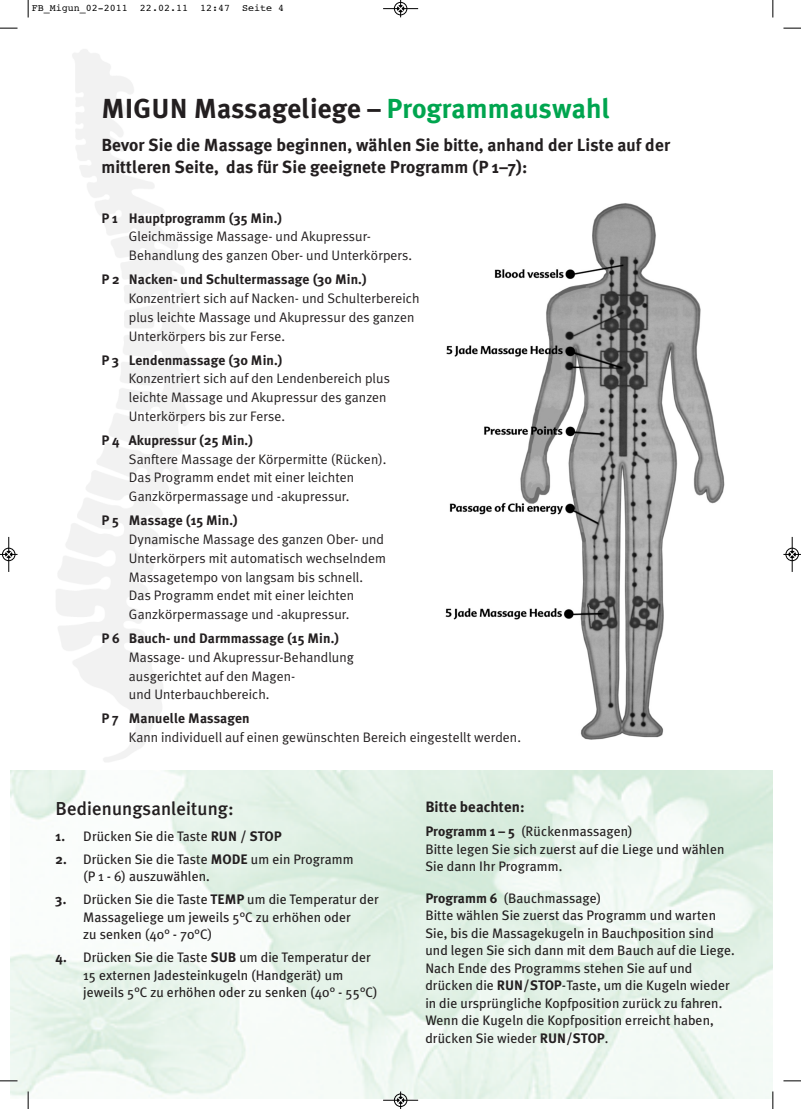
<style>
.page{position:relative;width:801px;height:1109px;background:#fff}
.page>*{position:absolute;margin:0;border:0;box-sizing:border-box;transform-origin:0 0}
.t1{font:700 27.5px "Meta Plus";letter-spacing:.005em;color:#231f20}
.t2{font:500 18.75px "Meta Plus";letter-spacing:.005em;color:#231f20}
.t3{font:700 17.5px/22.5px "Meta Plus";letter-spacing:.005em;color:#231f20}
.t4{font:700 15px "Meta Plus";letter-spacing:.005em;color:#231f20}
.t5{font:13.75px/17.5px "Meta Plus";letter-spacing:.005em;color:#231f20}
.t6{font:13.75px/18.8px "Meta Plus Normal";letter-spacing:.005em;color:#231f20}
.t7{font:700 13.75px "Meta Plus";letter-spacing:.005em;color:#231f20}
.t8{font:10px "Courier";color:#000}
.s1{color:#00a54f}
.s2{font-weight:700}
</style>
<div class="page">
<img style="left:445px;top:203px;width:280px;height:537px">
<img style="left:10px;top:770px;width:762px;height:328px">
<svg style="left:28px;top:0;width:1px;height:18px"></svg>
<svg style="left:0;top:28px;width:18px;height:1px"></svg>
<svg style="left:772px;top:0;width:1px;height:18px"></svg>
<svg style="left:783px;top:28px;width:17px;height:1px"></svg>
<svg style="left:28px;top:1091px;width:1px;height:18px"></svg>
<svg style="left:0;top:1080px;width:18px;height:1px"></svg>
<svg style="left:772px;top:1091px;width:1px;height:18px"></svg>
<svg style="left:783px;top:1080px;width:17px;height:1px"></svg>
<hr style="left:383px;top:8px;width:35px;height:1px;background:#000">
<div style="left:394px;top:2px;width:13px;height:13px;border:1px solid #000;border-radius:50%"></div>
<div style="left:397px;top:5px;width:7px;height:7px;background:#000;border-radius:50%"></div>
<svg style="left:397px;top:0;width:6px;height:17px"></svg>
<div style="left:394px;top:1093px;width:13px;height:14px;border:1px solid #fff;border-radius:50%"></div>
<hr style="left:383px;top:1100px;width:35px;height:1px;background:#000">
<div style="left:394px;top:1093px;width:13px;height:13px;border:1px solid #000;border-radius:50%"></div>
<svg style="left:397px;top:1091px;width:6px;height:18px"></svg>
<hr style="left:9px;top:537px;width:1px;height:35px;background:#000">
<div style="left:2px;top:548px;width:13px;height:13px;border:1px solid #000;border-radius:50%"></div>
<svg style="left:0;top:551px;width:18px;height:6px"></svg>
<hr style="left:791px;top:537px;width:1px;height:35px;background:#000">
<div style="left:785px;top:548px;width:13px;height:13px;border:1px solid #000;border-radius:50%"></div>
<svg style="left:783px;top:551px;width:17px;height:6px"></svg>
<p class="t8" style="left:32px;top:4px;width:254px">FB_Migun_02-2011 22.02.11 12:47 Seite 4</p>
<h1 class="t1" style="left:101px;top:92px;width:510px">MIGUN Massageliege – <span class="s1">Programmauswahl</span></h1>
<p class="t3" style="left:101px;top:134px;width:570px">Bevor Sie die Massage beginnen, wählen Sie bitte, anhand der Liste auf der mittleren Seite, das für Sie geeignete Programm (P 1–7):</p>
<p class="t7" style="left:101px;top:210px;width:182px">P 1 Hauptprogramm (35 Min.)</p>
<p class="t6" style="left:129px;top:227px;width:285px">Gleichmässige Massage- und Akupressur-<br>Behandlung des ganzen Ober- und Unterkörpers.</p>
<p class="t7" style="left:101px;top:271px;width:267px">P 2 Nacken- und Schultermassage (30 Min.)</p>
<p class="t6" style="left:129px;top:289px;width:292px">Konzentriert sich auf Nacken- und Schulterbereich plus leichte Massage und Akupressur des ganzen<br>Unterkörpers bis zur Ferse.</p>
<p class="t7" style="left:101px;top:352px;width:183px">P 3 Lendenmassage (30 Min.)</p>
<p class="t6" style="left:129px;top:369px;width:262px">Konzentriert sich auf den Lendenbereich plus leichte Massage und Akupressur des ganzen<br>Unterkörpers bis zur Ferse.</p>
<p class="t7" style="left:101px;top:432px;width:153px">P 4 Akupressur (25 Min.)</p>
<p class="t6" style="left:129px;top:449px;width:259px">Sanftere Massage der Körpermitte (Rücken).<br>Das Programm endet mit einer leichten<br>Ganzkörpermassage und -akupressur.</p>
<p class="t7" style="left:101px;top:512px;width:138px">P 5 Massage (15 Min.)</p>
<p class="t6" style="left:129px;top:530px;width:258px">Dynamische Massage des ganzen Ober- und Unterkörpers mit automatisch wechselndem Massagetempo von langsam bis schnell.<br>Das Programm endet mit einer leichten Ganzkörpermassage und -akupressur.</p>
<p class="t7" style="left:101px;top:630px;width:239px">P 6 Bauch- und Darmmassage (15 Min.)</p>
<p class="t6" style="left:129px;top:648px;width:226px">Massage- und Akupressur-Behandlung ausgerichtet auf den Magen-<br>und Unterbauchbereich.</p>
<p class="t7" style="left:101px;top:710px;width:150px">P 7 Manuelle Massagen</p>
<p class="t6" style="left:129px;top:728px;width:393px">Kann individuell auf einen gewünschten Bereich eingestellt werden.</p>
<h2 class="t2" style="left:56px;top:797px;width:180px">Bedienungsanleitung:</h2>
<p class="t5" style="left:56px;top:827px;width:227px"><span class="s2">1.</span> Drücken Sie die Taste <span class="s2">RUN / STOP</span></p>
<p class="t5" style="left:83px;top:850px;width:272px;text-indent:-27px"><span class="s2">2.</span> Drücken Sie die Taste <span class="s2">MODE</span> um ein Programm (P 1 - 6) auszuwählen.</p>
<p class="t5" style="left:83px;top:890px;width:297px;text-indent:-27px"><span class="s2">3.</span> Drücken Sie die Taste <span class="s2">TEMP</span> um die Temperatur der<br>Massageliege um jeweils 5°C zu erhöhen oder<br>zu senken (40° - 70°C)</p>
<p class="t5" style="left:83px;top:948px;width:296px;text-indent:-27px"><span class="s2">4.</span> Drücken Sie die Taste <span class="s2">SUB</span> um die Temperatur der<br>15 externen Jadesteinkugeln (Handgerät) um jeweils 5°C zu erhöhen oder zu senken (40° - 55°C)</p>
<p class="t4" style="left:425px;top:797px;width:101px">Bitte beachten:</p>
<p class="t5" style="left:425px;top:822px;width:300px"><span class="s2">Programm 1 – 5</span> (Rückenmassagen)<br>Bitte legen Sie sich zuerst auf die Liege und wählen<br>Sie dann Ihr Programm.</p>
<p class="t5" style="left:425px;top:889px;width:311px"><span class="s2">Programm 6</span> (Bauchmassage)<br>Bitte wählen Sie zuerst das Programm und warten Sie, bis die Massagekugeln in Bauchposition sind und legen Sie sich dann mit dem Bauch auf die Liege.<br>Nach Ende des Programms stehen Sie auf und drücken die <span class="s2">RUN/STOP</span>-Taste, um die Kugeln wieder in die ursprüngliche Kopfposition zurück zu fahren.<br>Wenn die Kugeln die Kopfposition erreicht haben, drücken Sie wieder <span class="s2">RUN/STOP</span>.</p>
</div>
